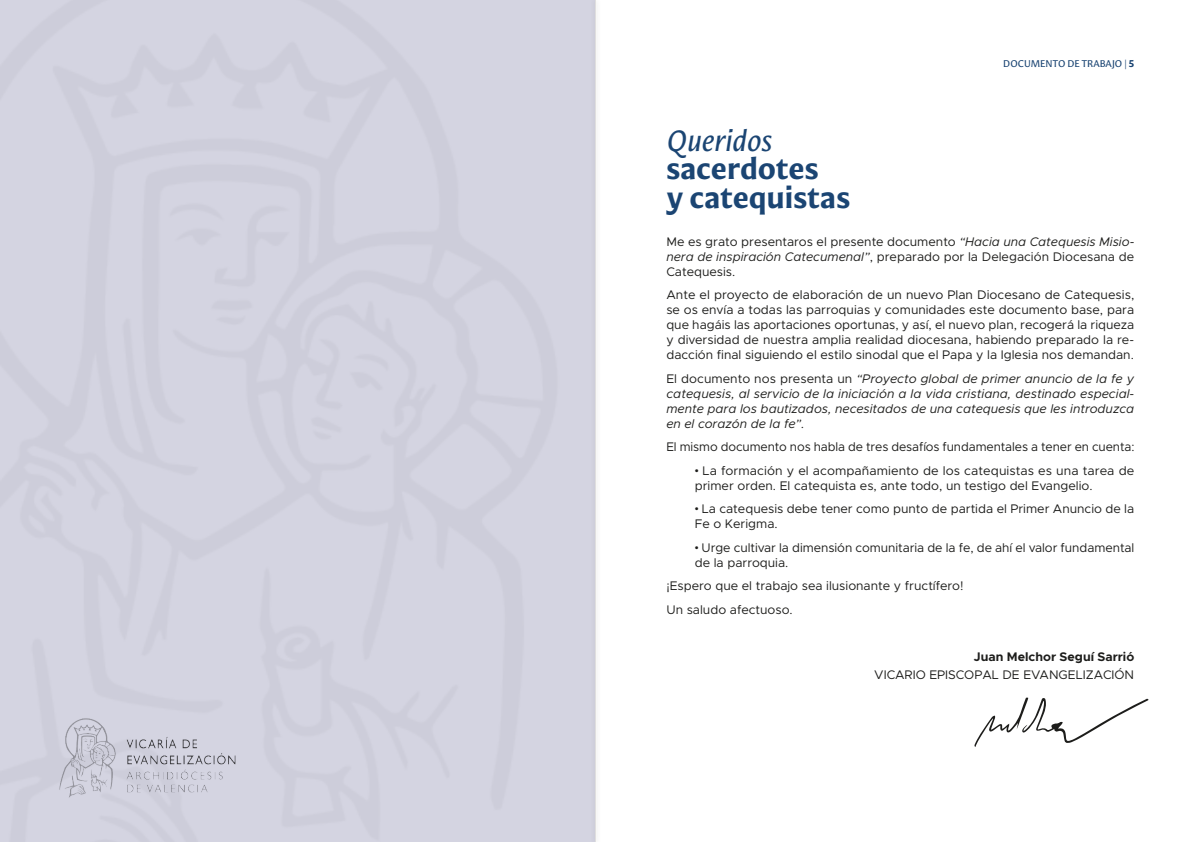
<style>
.page{position:relative;width:1191px;height:842px;background:#fff}
.page>*{position:absolute;margin:0;border:0;box-sizing:border-box;transform-origin:0 0}
.t1{font:700 29.9px/28.2px "Mestiza Sans";letter-spacing:-.005em;color:#1b4573}
.t2{font:italic 29.9px "Mestiza Sans";letter-spacing:-.015em;color:#1b4573}
.t3{font:12.5px/15px "Metropolis";color:#1d1d1b}
.t4{font:italic 12.5px/15px "Metropolis";color:#1d1d1b;text-align:justify}
.t5{font:700 12.5px "Metropolis";color:#1d1d1b}
.t6{font:10px "Mestiza Sans";color:#1b4573}
.s1{font-weight:700}
.s2{font-style:italic}
.s3{font-style:normal}
</style>
<div class="page">
<img style="left:57px;top:712px;width:184px;height:87px">
<svg style="left:974px;top:697px;width:174px;height:50px"></svg>
<div style="left:590px;top:0;width:11px;height:842px;background:#1d1d1b;opacity:.25"></div>
<hr style="left:595px;top:0;width:1px;height:842px;background:#dfdede">
<h1 class="t2" style="left:666px;top:124px;width:108px">Queridos</h1>
<h1 class="t1" style="left:666px;top:154px;width:185px">sacerdotes<br>y catequistas</h1>
<p class="t6" style="left:1003px;top:60px;width:132px">DOCUMENTO DE TRABAJO <span class="s1">| 5</span></p>
<p class="t3" style="left:666px;top:234px;width:469px;text-align:justify">Me es grato presentaros el presente documento <span class="s2">“Hacia una Catequesis Misio&shy;nera de inspiración Catecumenal”</span>, preparado por la Delegación Diocesana de Catequesis.</p>
<p class="t3" style="left:666px;top:288px;width:469px;text-align:justify">Ante el proyecto de elaboración de un nuevo Plan Diocesano de Catequesis, se os envía a todas las parroquias y comunidades este documento base, para que hagáis las aportaciones oportunas, y así, el nuevo plan, recogerá la riqueza y diversidad de nuestra amplia realidad diocesana, habiendo preparado la re&shy;dacción final siguiendo el estilo sinodal que el Papa y la Iglesia nos demandan.</p>
<p class="t4" style="left:666px;top:372px;width:469px"><span class="s3">El documento nos presenta un</span> “Proyecto global de primer anuncio de la fe y catequesis, al servicio de la iniciación a la vida cristiana, destinado especial&shy;mente para los bautizados, necesitados de una catequesis que les introduzca en el corazón de la fe”.</p>
<p class="t3" style="left:666px;top:435px;width:469px;line-height:23.5px;text-align:right">El mismo documento nos habla de tres desafíos fundamentales a tener en cuenta: <sup>.</sup> La formación y el acompañamiento de los catequistas es una tarea de</p>
<p class="t3" style="left:694px;top:474px;width:441px;line-height:23.5px">primer orden. El catequista es, ante todo, un testigo del Evangelio.<br><sup>.</sup> La catequesis debe tener como punto de partida el Primer Anuncio de la</p>
<p class="t3" style="left:694px;top:512px;width:441px;line-height:23.5px">Fe o Kerigma.<br><sup>.</sup> Urge cultivar la dimensión comunitaria de la fe, de ahí el valor fundamental</p>
<p class="t3" style="left:666px;top:551px;width:299px;line-height:23.5px;text-indent:28px">de la parroquia.<br>¡Espero que el trabajo sea ilusionante y fructífero!<br>Un saludo afectuoso.</p>
<p class="t5" style="left:974px;top:651px;width:162px">Juan Melchor Seguí Sarrió</p>
<p class="t3" style="left:874px;top:667px;width:261px">VICARIO EPISCOPAL DE EVANGELIZACIÓN</p>
</div>
